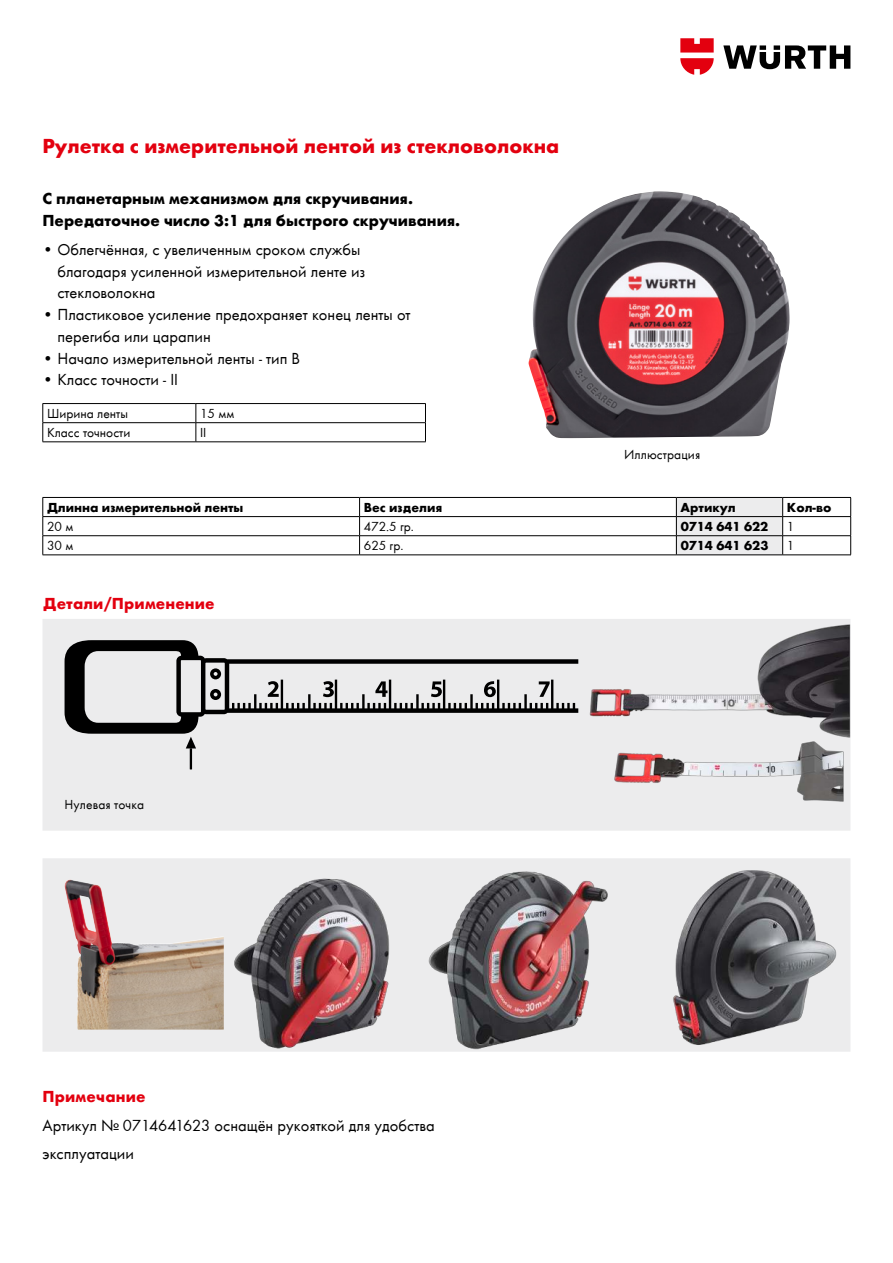
<style>
.page{position:relative;width:893px;height:1263px;background:#fff}
.page>*{position:absolute;margin:0;border:0;box-sizing:border-box;transform-origin:0 0}
.t1{font:700 21px "Wuerth";color:#e3000f}
.t2{font:16.5px/21.8px "Wuerth";color:#000}
.t3{font:700 16.5px/21.8px "Wuerth";color:#000}
.t4{font:700 16.5px "Wuerth";letter-spacing:.01em;color:#e3000f}
.t5{font:700 13.5px "Wuerth";color:#000}
.t6{font:13.5px "Wuerth";letter-spacing:.005em;color:#000}
.t7{font:13.5px "Wuerth Global";color:#000}
.t8{font:700 13.5px "Wuerth Global";color:#000}
.s1{font-family:"Wuerth Global"}
.s2{font-family:"Wuerth"}
.s3{font-weight:700;color:#e3000f}
</style>
<div class="page">
<svg style="left:723px;top:45px;width:127px;height:24px"></svg>
<svg style="left:680px;top:38px;width:34px;height:37px"></svg>
<hr style="left:43px;top:497px;width:317px;height:1px;background:#000">
<hr style="left:360px;top:497px;width:316px;height:1px;background:#000">
<hr style="left:783px;top:497px;width:68px;height:1px;background:#000">
<hr style="left:43px;top:516px;width:317px;height:1px;background:#000">
<hr style="left:360px;top:516px;width:316px;height:1px;background:#000">
<hr style="left:783px;top:516px;width:68px;height:1px;background:#000">
<hr style="left:43px;top:535px;width:317px;height:1px;background:#000">
<svg style="left:43px;top:498px;width:1px;height:57px"></svg>
<hr style="left:43px;top:555px;width:317px;height:1px;background:#000">
<hr style="left:360px;top:535px;width:316px;height:1px;background:#000">
<svg style="left:359px;top:498px;width:1px;height:57px"></svg>
<hr style="left:360px;top:555px;width:316px;height:1px;background:#000">
<hr style="left:783px;top:535px;width:68px;height:1px;background:#000">
<svg style="left:676px;top:497px;width:107px;height:42px;background:#d7d7d8"></svg>
<svg style="left:850px;top:498px;width:1px;height:41px"></svg>
<hr style="left:43px;top:403px;width:153px;height:1px;background:#000">
<hr style="left:196px;top:403px;width:230px;height:1px;background:#000">
<hr style="left:43px;top:422px;width:153px;height:1px;background:#000">
<svg style="left:43px;top:404px;width:1px;height:38px"></svg>
<hr style="left:43px;top:442px;width:153px;height:1px;background:#000">
<hr style="left:196px;top:422px;width:230px;height:1px;background:#000">
<svg style="left:196px;top:404px;width:1px;height:38px"></svg>
<svg style="left:425px;top:404px;width:1px;height:38px"></svg>
<hr style="left:196px;top:442px;width:230px;height:1px;background:#000">
<div style="left:43px;top:619px;width:560px;height:212px;background:#ececed"></div>
<svg style="left:65px;top:640px;width:512px;height:94px;background:#bababb"></svg>
<svg style="left:210px;top:689px;width:11px;height:11px"></svg>
<svg style="left:210px;top:668px;width:11px;height:11px"></svg>
<svg style="left:268px;top:681px;width:11px;height:16px"></svg>
<svg style="left:323px;top:681px;width:11px;height:16px"></svg>
<svg style="left:375px;top:681px;width:12px;height:16px"></svg>
<svg style="left:431px;top:681px;width:11px;height:16px"></svg>
<svg style="left:484px;top:681px;width:12px;height:16px"></svg>
<svg style="left:539px;top:681px;width:11px;height:16px"></svg>
<svg style="left:186px;top:737px;width:10px;height:11px"></svg>
<hr style="left:190px;top:748px;width:2px;height:21px;background:#000">
<img style="left:529px;top:193px;width:261px;height:245px">
<svg style="left:43px;top:858px;width:599px;height:194px;background:#d1c5c0"></svg>
<img style="left:65px;top:880px;width:16px;height:114px">
<img style="left:201px;top:858px;width:201px;height:194px">
<img style="left:402px;top:858px;width:231px;height:194px">
<img style="left:642px;top:897px;width:208px;height:155px">
<img style="left:577px;top:539px;width:275px;height:285px">
<img style="left:603px;top:646px;width:249px;height:251px">
<p class="t1" style="left:42px;top:131px;width:518px">Рулетка с измерительной лентой из стекловолокна</p>
<p class="t3" style="left:42px;top:186px;width:419px">С планетарным механизмом для скручивания.<br>Передаточное число 3:1 для быстрого скручивания.</p>
<p class="t2" style="left:57px;top:238px;width:309px;text-indent:-15px"><span class="s1">•</span> Облегчённая, с увеличенным сроком службы благодаря усиленной измерительной ленте из стекловолокна</p>
<p class="t2" style="left:57px;top:303px;width:355px;text-indent:-15px"><span class="s1">•</span> Пластиковое усиление предохраняет конец ленты от перегиба или царапин</p>
<p class="t2" style="left:43px;top:346px;width:259px"><span class="s1">•</span> Начало измерительной ленты - тип B</p>
<p class="t2" style="left:43px;top:368px;width:137px"><span class="s1">•</span> Класс точности - II</p>
<p class="t6" style="left:47px;top:404px;width:82px">Ширина ленты</p>
<p class="t7" style="left:200px;top:405px;width:36px">15 <span class="s2">мм</span></p>
<p class="t6" style="left:47px;top:423px;width:85px">Класс точности</p>
<p class="t7" style="left:200px;top:425px;width:8px">II</p>
<p class="t6" style="left:624px;top:445px;width:78px">Иллюстрация</p>
<p class="t5" style="left:47px;top:497px;width:198px">Длинна измерительной ленты</p>
<p class="t5" style="left:364px;top:497px;width:80px">Вес изделия</p>
<p class="t5" style="left:681px;top:497px;width:57px">Артикул</p>
<p class="t5" style="left:787px;top:497px;width:46px">Кол-во</p>
<p class="t7" style="left:47px;top:518px;width:28px">20 <span class="s2">м</span></p>
<p class="t7" style="left:364px;top:518px;width:52px">472.5 <span class="s2">гр.</span></p>
<p class="t8" style="left:681px;top:518px;width:89px">0714 641 622</p>
<p class="t7" style="left:787px;top:518px;width:9px">1</p>
<p class="t7" style="left:47px;top:538px;width:28px">30 <span class="s2">м</span></p>
<p class="t7" style="left:364px;top:538px;width:41px">625 <span class="s2">гр.</span></p>
<p class="t8" style="left:681px;top:538px;width:89px">0714 641 623</p>
<p class="t7" style="left:787px;top:538px;width:9px">1</p>
<p class="t4" style="left:43px;top:591px;width:173px">Детали/Применение</p>
<p class="t6" style="left:65px;top:795px;width:81px">Нулевая точка</p>
<p class="t2" style="left:43px;top:1081px;width:394px;line-height:28.7px"><span class="s3">Примечание<br></span>Артикул № <span class="s1">0714641623</span> оснащён рукояткой для удобства эксплуатации</p>
</div>
